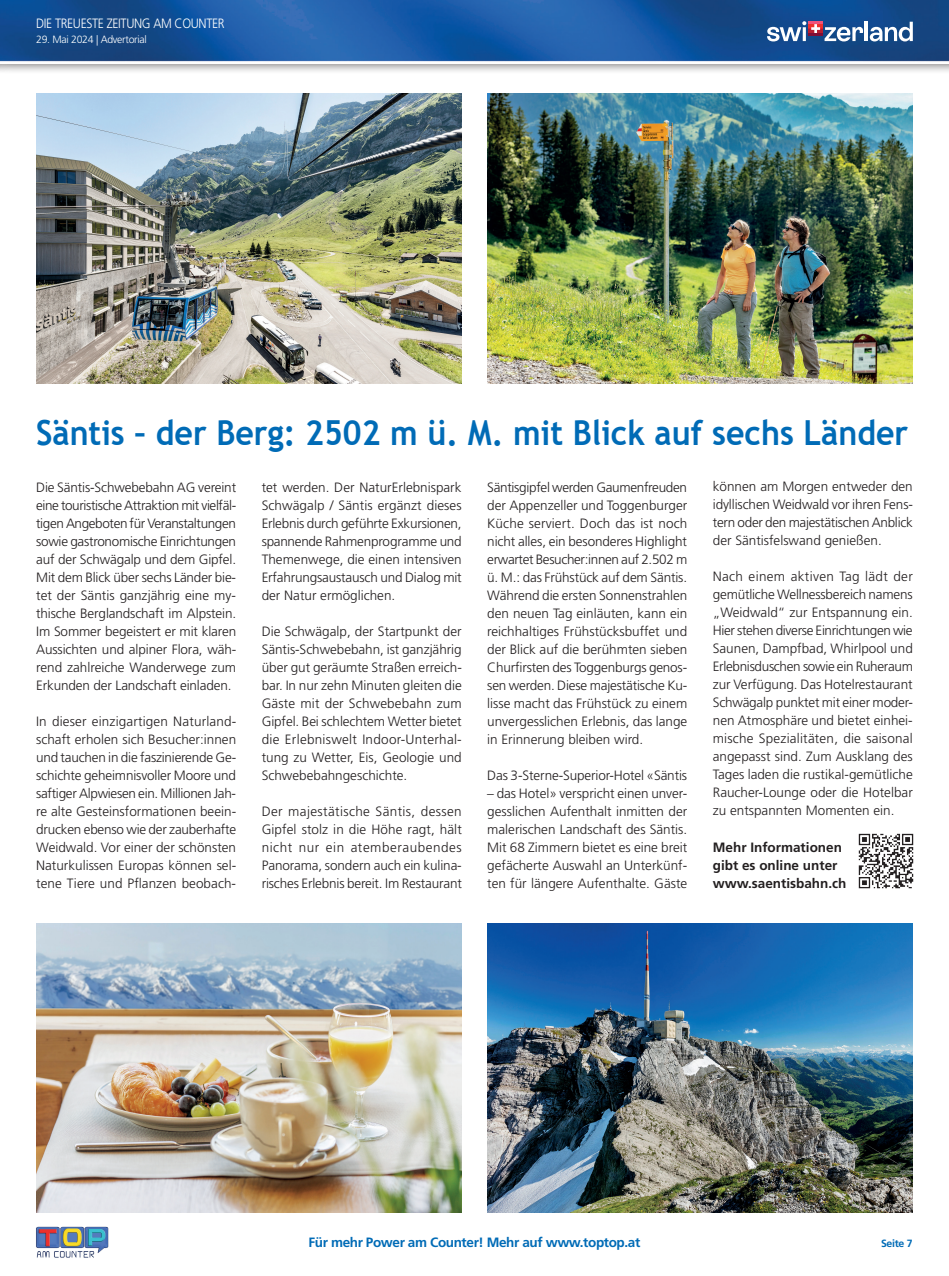
<style>
.page{position:relative;width:949px;height:1276px;background:#fff}
.page>*{position:absolute;margin:0;border:0;box-sizing:border-box;transform-origin:0 0}
.t1{font:700 34.5px "Trebuchet MS";color:#006bb6;scale:.93 1}
.t2{font:300 13.5px/18px "Frutiger";color:#231f20;text-align:justify}
.t3{font:700 13.5px/18px "Frutiger";color:#231f20}
.t4{font:700 13.5px "Frutiger";letter-spacing:-.03em;color:#006bb6}
.t5{font:300 13.5px "Frutiger";letter-spacing:-.03em;color:#fff;scale:.9 1}
.t6{font:300 10.5px "Frutiger";letter-spacing:-.03em;color:#fff}
.t7{font:700 10.5px "Frutiger";letter-spacing:-.03em;color:#006bb6}
</style>
<div class="page">
<div style="left:0;top:0;width:948px;height:75px;background:#231f20;opacity:.5"></div>
<img style="left:0;top:0;width:948px;height:64px">
<img style="left:487px;top:94px;width:425px;height:290px">
<img style="left:36px;top:924px;width:425px;height:288px">
<img style="left:487px;top:924px;width:425px;height:288px">
<img style="left:36px;top:94px;width:425px;height:290px">
<img style="left:36px;top:1226px;width:73px;height:32px">
<img style="left:858px;top:833px;width:55px;height:55px">
<hr style="left:864px;top:22px;width:3px;height:19px;background:#fff">
<svg style="left:869px;top:22px;width:43px;height:19px"></svg>
<svg style="left:766px;top:21px;width:97px;height:20px"></svg>
<p class="t5" style="left:36px;top:16px;width:211px">DIE TREUESTE ZEITUNG AM COUNTER</p>
<p class="t6" style="left:36px;top:34px;width:112px">29. Mai 2024 | Advertorial</p>
<h1 class="t1" style="left:36px;top:411px;width:938px">Säntis – der Berg: 2502 m ü. M. mit Blick auf sechs Länder</h1>
<p class="t2" style="left:36px;top:478px;width:201px">Die Säntis-Schwebebahn AG vereint eine touristische Attraktion mit vielfäl&shy;tigen Angeboten für Veranstaltungen sowie gastronomische Einrichtungen auf der Schwägalp und dem Gipfel.<br>Mit dem Blick über sechs Länder bie&shy;tet der Säntis ganzjährig eine my&shy;thische Berglandschaft im Alpstein.<br>Im Sommer begeistert er mit klaren Aussichten und alpiner Flora, wäh&shy;rend zahlreiche Wanderwege zum Erkunden der Landschaft einladen.</p>
<p class="t2" style="left:36px;top:712px;width:201px">In dieser einzigartigen Naturland&shy;schaft erholen sich Besucher:innen und tauchen in die faszinierende Ge&shy;schichte geheimnisvoller Moore und saftiger Alpwiesen ein. Millionen Jah&shy;re alte Gesteinsformationen beein&shy;drucken ebenso wie der zauberhafte Weidwald. Vor einer der schönsten Naturkulissen Europas können sel&shy;tene Tiere und Pflanzen beobach-</p>
<p class="t2" style="left:487px;top:478px;width:201px">Säntisgipfel werden Gaumenfreuden der Appenzeller und Toggenburger Küche serviert. Doch das ist noch nicht alles, ein besonderes Highlight erwartet Besucher:innen auf 2.502 m ü. M.: das Frühstück auf dem Säntis.<br>Während die ersten Sonnenstrahlen den neuen Tag einläuten, kann ein reichhaltiges Frühstücksbuffet und der Blick auf die berühmten sieben Churfirsten des Toggenburgs genos&shy;sen werden. Diese majestätische Ku&shy;lisse macht das Frühstück zu einem unvergesslichen Erlebnis, das lange in Erinnerung bleiben wird.</p>
<p class="t2" style="left:487px;top:766px;width:201px">Das 3-Sterne-Superior-Hotel «Säntis</p>
<p class="t2" style="left:487px;top:784px;width:201px">– das Hotel» verspricht einen unver&shy;gesslichen Aufenthalt inmitten der malerischen Landschaft des Säntis.<br>Mit 68 Zimmern bietet es eine breit gefächerte Auswahl an Unterkünf&shy;ten für längere Aufenthalte. Gäste</p>
<p class="t2" style="left:712px;top:478px;width:201px">können am Morgen entweder den idyllischen Weidwald vor ihren Fens&shy;tern oder den majestätischen Anblick der Säntisfelswand genießen.</p>
<p class="t2" style="left:712px;top:568px;width:201px">Nach einem aktiven Tag lädt der gemütliche Wellnessbereich namens „Weidwald“ zur Entspannung ein.<br>Hier stehen diverse Einrichtungen wie Saunen, Dampfbad, Whirlpool und Erlebnisduschen sowie ein Ruheraum zur Verfügung. Das Hotelrestaurant Schwägalp punktet mit einer moder&shy;nen Atmosphäre und bietet einhei&shy;mische Spezialitäten, die saisonal angepasst sind. Zum Ausklang des Tages laden die rustikal-gemütliche Raucher-Lounge oder die Hotelbar zu entspannten Momenten ein.</p>
<p class="t3" style="left:712px;top:838px;width:135px">Mehr Informationen gibt es online unter www.saentisbahn.ch</p>
<p class="t2" style="left:261px;top:478px;width:201px">tet werden. Der NaturErlebnispark Schwägalp / Säntis ergänzt dieses Erlebnis durch geführte Exkursionen, spannende Rahmenprogramme und Themenwege, die einen intensiven Erfahrungsaustausch und Dialog mit der Natur ermöglichen.</p>
<p class="t2" style="left:261px;top:622px;width:201px">Die Schwägalp, der Startpunkt der Säntis-Schwebebahn, ist ganzjährig über gut geräumte Straßen erreich&shy;bar. In nur zehn Minuten gleiten die Gäste mit der Schwebebahn zum Gipfel. Bei schlechtem Wetter bietet die Erlebniswelt Indoor-Unterhal&shy;tung zu Wetter, Eis, Geologie und Schwebebahngeschichte.</p>
<p class="t2" style="left:261px;top:802px;width:201px">Der majestätische Säntis, dessen Gipfel stolz in die Höhe ragt, hält nicht nur ein atemberaubendes Panorama, sondern auch ein kulina&shy;risches Erlebnis bereit. Im Restaurant</p>
<p class="t4" style="left:308px;top:1234px;width:333px">Für mehr Power am Counter! Mehr auf www.toptop.at</p>
<p class="t7" style="left:880px;top:1237px;width:33px">Seite 7</p>
</div>
